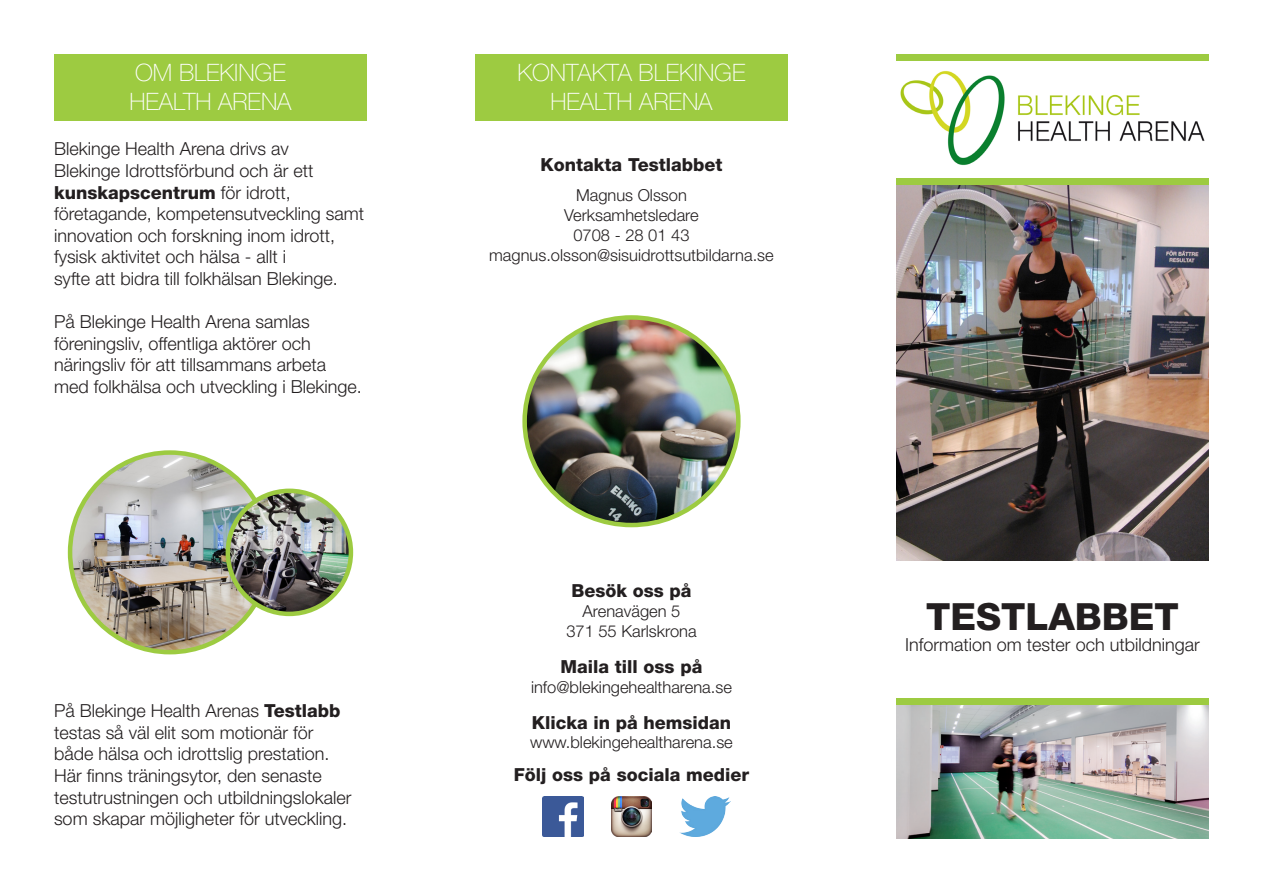
<style>
.page{position:relative;width:1263px;height:893px;background:#fff}
.page>*{position:absolute;margin:0;border:0;box-sizing:border-box;transform-origin:0 0}
.t1{font:800 37.5px "Helvetica Neue LT Pro";color:#231f20}
.t2{font:100 24px/28.8px "Helvetica Neue LT Pro";color:#fff}
.t3{font:300 18px/21.6px "Helvetica Neue LT Pro";color:#231f20}
.t4{font:800 18px "Helvetica Neue LT Pro";color:#231f20}
.t5{font:300 16.5px/19.8px "Helvetica Neue LT Pro";color:#231f20;text-align:center}
.s1{font-weight:800}
</style>
<div class="page">
<img style="left:896px;top:185px;width:313px;height:376px">
<img style="left:896px;top:704px;width:313px;height:135px">
<img style="left:70px;top:453px;width:200px;height:199px;border-radius:100px">
<img style="left:900px;top:71px;width:305px;height:94px">
<img style="left:228px;top:491px;width:123px;height:123px;border-radius:62px">
<div style="left:226px;top:489px;width:127px;height:127px;border:4px solid #9dcb41;border-radius:50%"></div>
<div style="left:896px;top:179px;width:313px;height:6px;background:#9dcb41"></div>
<img style="left:680px;top:796px;width:50px;height:41px">
<img style="left:542px;top:796px;width:41px;height:41px">
<img style="left:611px;top:796px;width:41px;height:41px">
<img style="left:527px;top:317px;width:211px;height:208px">
<div style="left:896px;top:698px;width:313px;height:6px;background:#9dcb41"></div>
<div style="left:54px;top:54px;width:313px;height:67px;background:#9dcb41"></div>
<div style="left:475px;top:54px;width:313px;height:67px;background:#9dcb41"></div>
<div style="left:896px;top:54px;width:313px;height:6px;background:#9dcb41"></div>
<p class="t2" style="left:129px;top:59px;width:164px">OM BLEKINGE<br>HEALTH ARENA</p>
<p class="t2" style="left:517px;top:59px;width:229px;text-align:center">KONTAKTA BLEKINGE<br>HEALTH ARENA</p>
<p class="t3" style="left:54px;top:138px;width:312px">Blekinge Health Arena drivs av<br>Blekinge Idrottsförbund och är ett <span class="s1">kunskapscentrum</span> för idrott, företagande, kompetensutveckling samt innovation och forskning inom idrott, fysisk aktivitet och hälsa - allt i</p>
<p class="t3" style="left:54px;top:267px;width:285px">syfte att bidra till folkhälsan Blekinge.</p>
<p class="t3" style="left:54px;top:311px;width:257px">På Blekinge Health Arena samlas</p>
<p class="t3" style="left:54px;top:332px;width:258px">föreningsliv, offentliga aktörer och</p>
<p class="t3" style="left:54px;top:354px;width:274px">näringsliv för att tillsammans arbeta</p>
<p class="t3" style="left:54px;top:375px;width:309px">med folkhälsa och utveckling i Blekinge.</p>
<p class="t3" style="left:54px;top:699px;width:288px">På Blekinge Health Arenas <span class="s1">Testlabb</span></p>
<p class="t3" style="left:54px;top:721px;width:261px">testas så väl elit som motionär för</p>
<p class="t3" style="left:54px;top:743px;width:277px">både hälsa och idrottslig prestation.</p>
<p class="t3" style="left:54px;top:764px;width:269px">Här finns träningsytor, den senaste</p>
<p class="t3" style="left:54px;top:786px;width:299px">testutrustningen och utbildningslokaler</p>
<p class="t3" style="left:54px;top:807px;width:295px">som skapar möjligheter för utveckling.</p>
<p class="t4" style="left:541px;top:153px;width:183px">Kontakta Testlabbet</p>
<p class="t5" style="left:564px;top:185px;width:136px">Magnus Olsson<br>Verksamhetsledare</p>
<p class="t5" style="left:573px;top:225px;width:118px">0708 - 28 01 43</p>
<p class="t5" style="left:489px;top:244px;width:286px">magnus.olsson@sisuidrottsutbildarna.se</p>
<p class="t4" style="left:571px;top:580px;width:122px">Besök oss på</p>
<p class="t5" style="left:582px;top:601px;width:99px">Arenavägen 5</p>
<p class="t5" style="left:566px;top:621px;width:132px">371 55 Karlskrona</p>
<p class="t4" style="left:561px;top:656px;width:143px">Maila till oss på</p>
<p class="t5" style="left:531px;top:676px;width:202px">info@blekingehealtharena.se</p>
<p class="t4" style="left:532px;top:711px;width:201px">Klicka in på hemsidan</p>
<p class="t5" style="left:530px;top:732px;width:204px">www.blekingehealtharena.se</p>
<p class="t4" style="left:514px;top:764px;width:237px">Följ oss på sociala medier</p>
<p class="t1" style="left:926px;top:594px;width:254px">TESTLABBET</p>
<p class="t3" style="left:905px;top:634px;width:296px">Information om tester och utbildningar</p>
</div>
